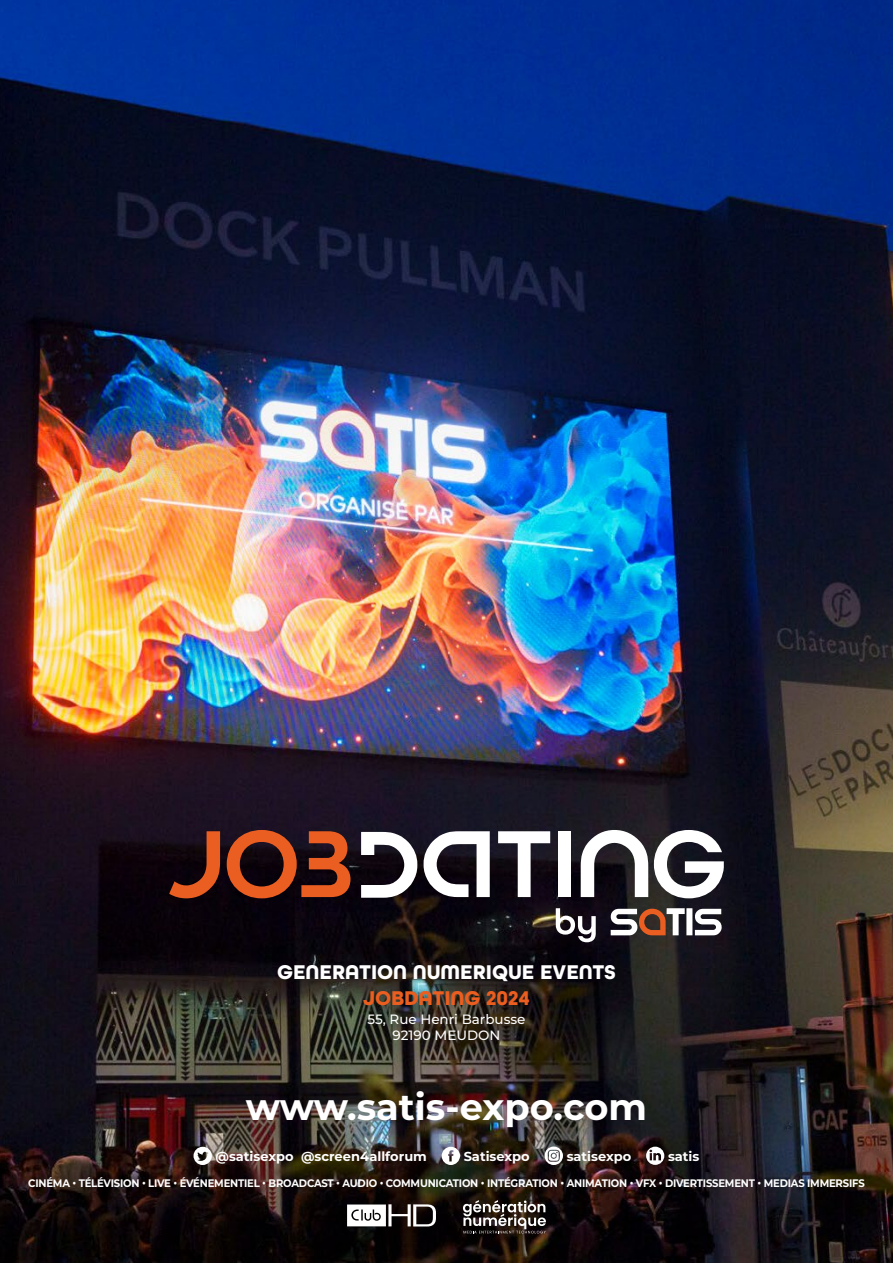
<style>
.page{position:relative;width:893px;height:1263px;background:#fff}
.page>*{position:absolute;margin:0;border:0;box-sizing:border-box;transform-origin:0 0}
.t1{font:700 36.75px "Montserrat";color:#fff}
.t2{font:700 21px "All Round Gothic";color:#fff}
.t3{font:700 21px "All Round Gothic";color:#eb5e1f}
.t4{font:500 13.5px/16.2px "Montserrat";color:#fff;text-align:center}
.t5{font:700 13.05px "Montserrat";color:#fff}
.t6{font:700 10.95px "Montserrat";letter-spacing:-.02em;color:#fff;scale:.92 1}
</style>
<div class="page">
<img style="left:0;top:0;width:893px;height:1263px">
<svg style="left:611px;top:908px;width:111px;height:27px"></svg>
<svg style="left:498px;top:831px;width:52px;height:66px"></svg>
<div style="left:558px;top:831px;width:13px;height:66px;background:#fff"></div>
<svg style="left:581px;top:830px;width:67px;height:67px"></svg>
<svg style="left:424px;top:831px;width:66px;height:66px"></svg>
<svg style="left:361px;top:832px;width:56px;height:66px"></svg>
<svg style="left:227px;top:830px;width:123px;height:68px;background:#783019"></svg>
<svg style="left:654px;top:830px;width:70px;height:68px"></svg>
<svg style="left:169px;top:831px;width:51px;height:67px;background:#5d2516"></svg>
<svg style="left:556px;top:908px;width:40px;height:34px"></svg>
<svg style="left:194px;top:1147px;width:18px;height:18px"></svg>
<svg style="left:442px;top:1147px;width:18px;height:18px"></svg>
<svg style="left:544px;top:1146px;width:19px;height:19px"></svg>
<svg style="left:646px;top:1147px;width:18px;height:18px"></svg>
<svg style="left:347px;top:1204px;width:89px;height:22px"></svg>
<svg style="left:463px;top:1200px;width:83px;height:33px"></svg>
<h2 class="t2" style="left:277px;top:960px;width:340px">GENERATION NUMERIQUE EVENTS</h2>
<h2 class="t3" style="left:363px;top:985px;width:168px">JOBDATING 2024</h2>
<p class="t4" style="left:367px;top:1010px;width:160px">55, Rue Henri Barbusse<br>92190 MEUDON</p>
<h1 class="t1" style="left:246px;top:1080px;width:403px">www.satis-expo.com</h1>
<p class="t5" style="left:216px;top:1147px;width:213px">@satisexpo @screen4allforum</p>
<p class="t5" style="left:464px;top:1147px;width:68px">Satisexpo</p>
<p class="t5" style="left:567px;top:1147px;width:66px">satisexpo</p>
<p class="t5" style="left:668px;top:1147px;width:33px">satis</p>
<p class="t6" style="left:28px;top:1175px;width:911px">CINÉMA • TÉLÉVISION • LIVE • ÉVÉNEMENTIEL • BROADCAST • AUDIO • COMMUNICATION • INTÉGRATION • ANIMATION • VFX • DIVERTISSEMENT • MEDIAS IMMERSIFS</p>
</div>
